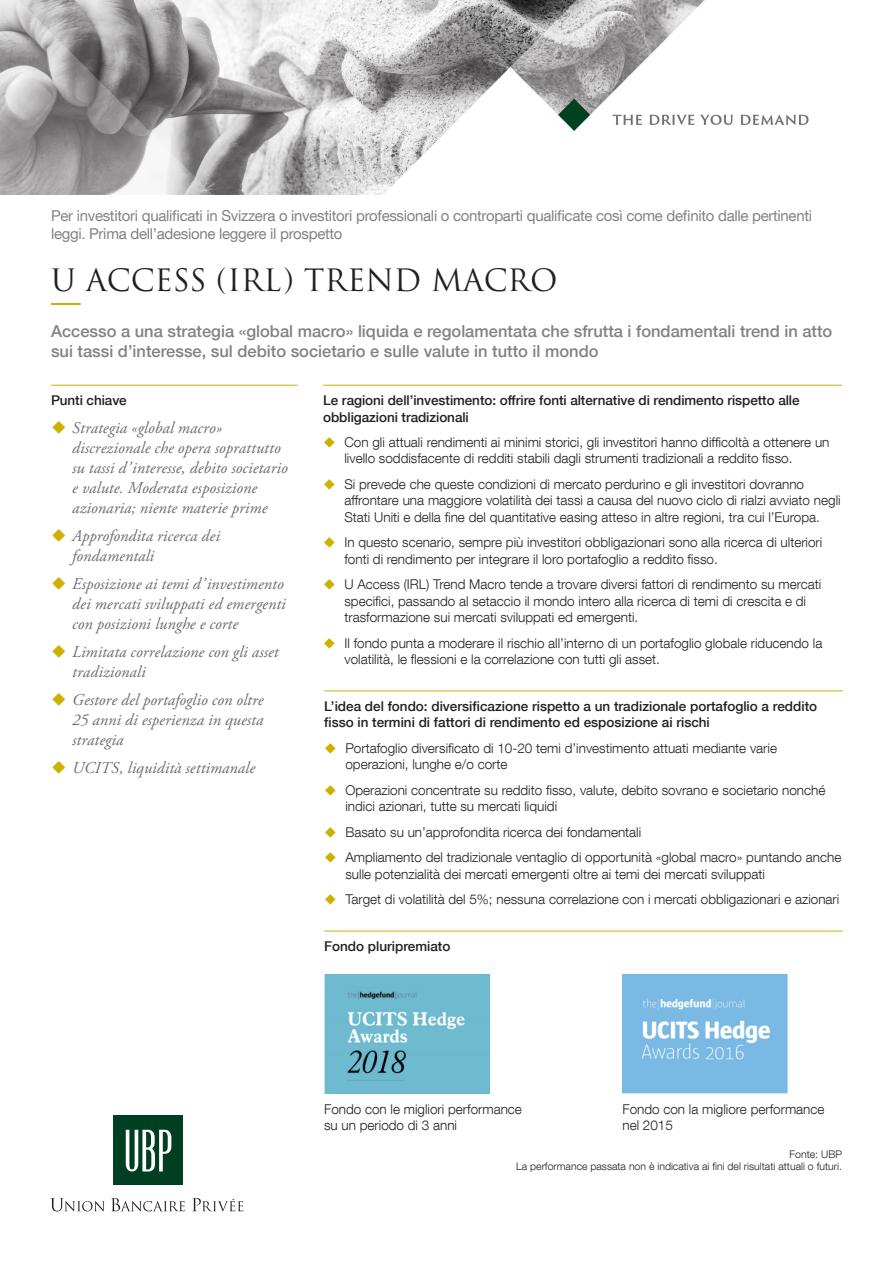
<style>
.page{position:relative;width:893px;height:1263px;background:#fff}
.page>*{position:absolute;margin:0;border:0;box-sizing:border-box;transform-origin:0 0}
.nom_du_fonds{font:30px "Trajan Pro 3";color:#231f20}
.t1{font:italic 16.5px/19.8px "Adobe Garamond Pro";letter-spacing:.005em;color:#6c6d70}
.Texte_Intro{font:500 16.5px/19.8px "Helvetica Neue LT Com";color:#808285}
.t2{font:15px/18px "Helvetica Neue LT Com";letter-spacing:-.02em;color:#808285}
.Texte{font:300 13.5px/16.5px "Helvetica Neue LT Com";color:#231f20}
.Titre_Niv_2{font:500 13.5px/16.5px "Helvetica Neue LT Com";color:#231f20}
.Sources{font:300 10.5px "Helvetica Neue LT Com";color:#231f20}
</style>
<div class="page">
<svg style="left:50px;top:1198px;width:55px;height:13px"></svg>
<svg style="left:111px;top:1198px;width:74px;height:13px"></svg>
<svg style="left:192px;top:1198px;width:51px;height:13px"></svg>
<div style="left:113px;top:1116px;width:70px;height:69px;background:#003f22"></div>
<svg style="left:126px;top:1130px;width:45px;height:41px"></svg>
<hr style="left:51px;top:303px;width:30px;height:2px;background:#ceb000">
<hr style="left:323px;top:385px;width:519px;height:1px;background:#ceb000">
<hr style="left:324px;top:931px;width:519px;height:1px;background:#ceb000">
<hr style="left:51px;top:385px;width:247px;height:1px;background:#ceb000">
<img style="left:0;top:0;width:809px;height:195px">
<img style="left:324px;top:975px;width:166px;height:119px">
<img style="left:622px;top:975px;width:166px;height:119px">
<hr style="left:324px;top:690px;width:519px;height:1px;background:#ceb000">
<p class="t2" style="left:51px;top:206px;width:763px">Per investitori qualificati in Svizzera o investitori professionali o controparti qualificate così come definito dalle pertinenti leggi. Prima dell’adesione leggere il prospetto</p>
<p class="nom_du_fonds" style="left:51px;top:260px;width:508px">U ACCESS (IRL) TREND MACRO</p>
<p class="Texte_Intro" style="left:51px;top:321px;width:783px">Accesso a una strategia «global macro» liquida e regolamentata che sfrutta i fondamentali trend in atto sui tassi d’interesse, sul debito societario e sulle valute in tutto il mondo</p>
<p class="Titre_Niv_2" style="left:323px;top:392px;width:478px">Le ragioni dell’investimento: offrire fonti alternative di rendimento rispetto alle obbligazioni tradizionali</p>
<p class="Texte" style="left:344px;top:433px;width:487px">Con gli attuali rendimenti ai minimi storici, gli investitori hanno difficoltà a ottenere un livello soddisfacente di redditi stabili dagli strumenti tradizionali a reddito fisso.</p>
<p class="Texte" style="left:344px;top:475px;width:498px">Si prevede che queste condizioni di mercato perdurino e gli investitori dovranno affrontare una maggiore volatilità dei tassi a causa del nuovo ciclo di rialzi avviato negli<br>Stati Uniti e della fine del quantitative easing atteso in altre regioni, tra cui l’Europa.</p>
<p class="Texte" style="left:344px;top:534px;width:479px">In questo scenario, sempre più investitori obbligazionari sono alla ricerca di ulteriori fonti di rendimento per integrare il loro portafoglio a reddito fisso.</p>
<p class="Texte" style="left:344px;top:576px;width:478px">U Access (IRL) Trend Macro tende a trovare diversi fattori di rendimento su mercati specifici, passando al setaccio il mondo intero alla ricerca di temi di crescita e di trasformazione sui mercati sviluppati ed emergenti.</p>
<p class="Texte" style="left:344px;top:634px;width:479px">Il fondo punta a moderare il rischio all’interno di un portafoglio globale riducendo la volatilità, le flessioni e la correlazione con tutti gli asset.</p>
<p class="Titre_Niv_2" style="left:51px;top:392px;width:77px">Punti chiave</p>
<p class="t1" style="left:72px;top:419px;width:217px">Strategia «global macro» discrezionale che opera soprattutto su tassi d’interesse, debito societario e valute. Moderata esposizione azionaria; niente materie prime</p>
<p class="t1" style="left:72px;top:526px;width:149px">Approfondita ricerca dei fondamentali</p>
<p class="t1" style="left:72px;top:574px;width:215px">Esposizione ai temi d’investimento dei mercati sviluppati ed emergenti con posizioni lunghe e corte</p>
<p class="t1" style="left:72px;top:642px;width:208px">Limitata correlazione con gli asset tradizionali</p>
<p class="t1" style="left:72px;top:690px;width:193px;text-align:justify">Gestore del portafoglio con oltre 25 anni di esperienza in questa strategia</p>
<p class="t1" style="left:72px;top:758px;width:184px">UCITS, liquidità settimanale</p>
<p class="Titre_Niv_2" style="left:324px;top:698px;width:494px">L’idea del fondo: diversificazione rispetto a un tradizionale portafoglio a reddito fisso in termini di fattori di rendimento ed esposizione ai rischi</p>
<p class="Texte" style="left:345px;top:739px;width:433px">Portafoglio diversificato di 10-20 temi d’investimento attuati mediante varie operazioni, lunghe e/o corte</p>
<p class="Texte" style="left:345px;top:781px;width:481px">Operazioni concentrate su reddito fisso, valute, debito sovrano e societario nonché indici azionari, tutte su mercati liquidi</p>
<p class="Texte" style="left:345px;top:823px;width:297px">Basato su un’approfondita ricerca dei fondamentali</p>
<p class="Texte" style="left:345px;top:849px;width:497px">Ampliamento del tradizionale ventaglio di opportunità «global macro» puntando anche sulle potenzialità dei mercati emergenti oltre ai temi dei mercati sviluppati</p>
<p class="Texte" style="left:345px;top:891px;width:495px">Target di volatilità del 5%; nessuna correlazione con i mercati obbligazionari e azionari</p>
<p class="Titre_Niv_2" style="left:324px;top:938px;width:128px">Fondo pluripremiato</p>
<p class="Texte" style="left:324px;top:1101px;width:199px">Fondo con le migliori performance su un periodo di 3 anni</p>
<p class="Texte" style="left:622px;top:1101px;width:204px">Fondo con la migliore performance nel 2015</p>
<p class="Sources" style="left:790px;top:1148px;width:54px">Fonte: UBP</p>
<p class="Sources" style="left:516px;top:1160px;width:327px">La performance passata non è indicativa ai fini del risultati attuali o futuri.</p>
</div>
